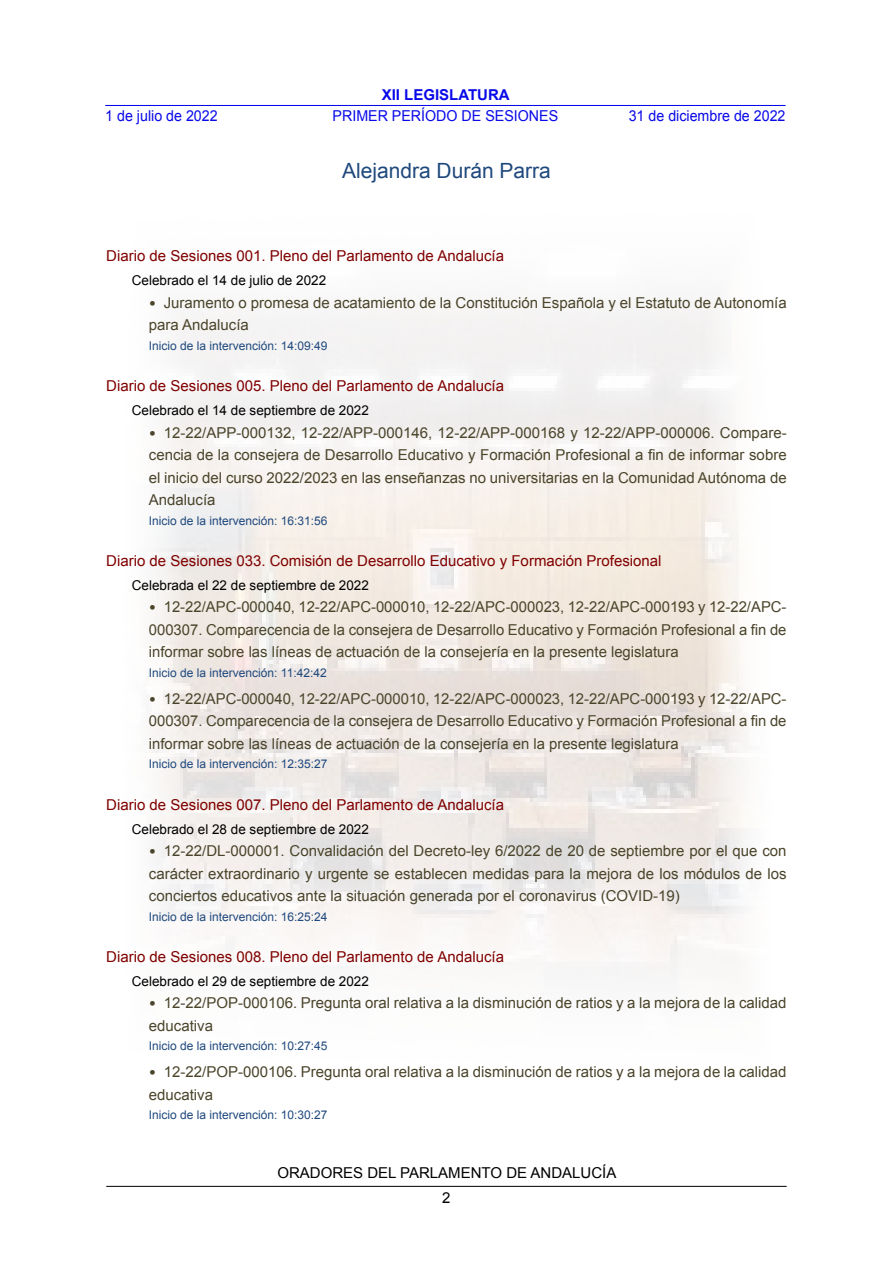
<style>
.page{position:relative;width:893px;height:1263px;background:#fff}
.page>*{position:absolute;margin:0;border:0;box-sizing:border-box;transform-origin:0 0}
.t1{font:21px "Arial";color:#1f497d}
.t2{font:15px/22.5px "Arial";color:#4a442a;text-align:justify}
.t3{font:15px "Arial";color:#800000}
.t4{font:15px "Arial";color:#0909e9;scale:.95 1}
.t5{font:15px/25.2px "Arial";color:#000;text-align:center}
.t6{font:700 15px "Arial";color:#0909e9}
.t7{font:13.5px "Arial";color:#000}
.t8{font:12px "Arial";color:#1f497d}
.s1{font-family:"Calibri"}
</style>
<div class="page">
<hr style="left:106px;top:1186px;width:681px;height:1px;background:#000">
<hr style="left:105px;top:105px;width:681px;height:1px;background:#0909e9">
<img style="left:152px;top:302px;width:595px;height:673px">
<p class="t6" style="left:382px;top:84px;width:130px">XII LEGISLATURA</p>
<p class="t4" style="left:105px;top:106px;width:120px">1 de julio de 2022</p>
<p class="t4" style="left:333px;top:106px;width:239px">PRIMER PERÍODO DE SESIONES</p>
<p class="t4" style="left:629px;top:106px;width:167px">31 de diciembre de 2022</p>
<h1 class="t1" style="left:342px;top:157px;width:210px">Alejandra Durán Parra</h1>
<p class="t3" style="left:106px;top:246px;width:399px">Diario de Sesiones 001. Pleno del Parlamento de Andalucía</p>
<p class="t7" style="left:132px;top:272px;width:196px">Celebrado el 14 de julio de 2022</p>
<p class="t2" style="left:149px;top:291px;width:639px"><span class="s1">•</span> Juramento o promesa de acatamiento de la Constitución Española y el Estatuto de Autonomía para Andalucía</p>
<p class="t8" style="left:149px;top:338px;width:180px">Inicio de la intervención: 14:09:49</p>
<p class="t3" style="left:106px;top:376px;width:399px">Diario de Sesiones 005. Pleno del Parlamento de Andalucía</p>
<p class="t7" style="left:132px;top:401px;width:239px">Celebrado el 14 de septiembre de 2022</p>
<p class="t2" style="left:149px;top:421px;width:639px"><span class="s1">•</span> 12-22/APP-000132, 12-22/APP-000146, 12-22/APP-000168 y 12-22/APP-000006. Compare&shy;cencia de la consejera de Desarrollo Educativo y Formación Profesional a fin de informar sobre el inicio del curso 2022/2023 en las enseñanzas no universitarias en la Comunidad Autónoma de Andalucía</p>
<p class="t8" style="left:149px;top:512px;width:180px">Inicio de la intervención: 16:31:56</p>
<p class="t3" style="left:106px;top:551px;width:557px">Diario de Sesiones 033. Comisión de Desarrollo Educativo y Formación Profesional</p>
<p class="t7" style="left:132px;top:576px;width:239px">Celebrada el 22 de septiembre de 2022</p>
<p class="t2" style="left:149px;top:596px;width:639px"><span class="s1">•</span> 12-22/APC-000040, 12-22/APC-000010, 12-22/APC-000023, 12-22/APC-000193 y 12-22/APC-000307. Comparecencia de la consejera de Desarrollo Educativo y Formación Profesional a fin de informar sobre las líneas de actuación de la consejería en la presente legislatura</p>
<p class="t8" style="left:149px;top:665px;width:179px">Inicio de la intervención: 11:42:42</p>
<p class="t2" style="left:149px;top:687px;width:639px"><span class="s1">•</span> 12-22/APC-000040, 12-22/APC-000010, 12-22/APC-000023, 12-22/APC-000193 y 12-22/APC-000307. Comparecencia de la consejera de Desarrollo Educativo y Formación Profesional a fin de informar sobre las líneas de actuación de la consejería en la presente legislatura</p>
<p class="t8" style="left:149px;top:756px;width:180px">Inicio de la intervención: 12:35:27</p>
<p class="t3" style="left:106px;top:794px;width:399px">Diario de Sesiones 007. Pleno del Parlamento de Andalucía</p>
<p class="t7" style="left:132px;top:820px;width:239px">Celebrado el 28 de septiembre de 2022</p>
<p class="t2" style="left:149px;top:840px;width:639px"><span class="s1">•</span> 12-22/DL-000001. Convalidación del Decreto-ley 6/2022 de 20 de septiembre por el que con carácter extraordinario y urgente se establecen medidas para la mejora de los módulos de los conciertos educativos ante la situación generada por el coronavirus (COVID-19)</p>
<p class="t8" style="left:149px;top:908px;width:180px">Inicio de la intervención: 16:25:24</p>
<p class="t3" style="left:106px;top:947px;width:399px">Diario de Sesiones 008. Pleno del Parlamento de Andalucía</p>
<p class="t7" style="left:132px;top:972px;width:239px">Celebrado el 29 de septiembre de 2022</p>
<p class="t2" style="left:149px;top:992px;width:639px"><span class="s1">•</span> 12-22/POP-000106. Pregunta oral relativa a la disminución de ratios y a la mejora de la calidad educativa</p>
<p class="t8" style="left:149px;top:1038px;width:180px">Inicio de la intervención: 10:27:45</p>
<p class="t2" style="left:149px;top:1061px;width:639px"><span class="s1">•</span> 12-22/POP-000106. Pregunta oral relativa a la disminución de ratios y a la mejora de la calidad educativa</p>
<p class="t8" style="left:149px;top:1107px;width:180px">Inicio de la intervención: 10:30:27</p>
<p class="t5" style="left:277px;top:1160px;width:340px">ORADORES DEL PARLAMENTO DE ANDALUCÍA<br>2</p>
</div>
